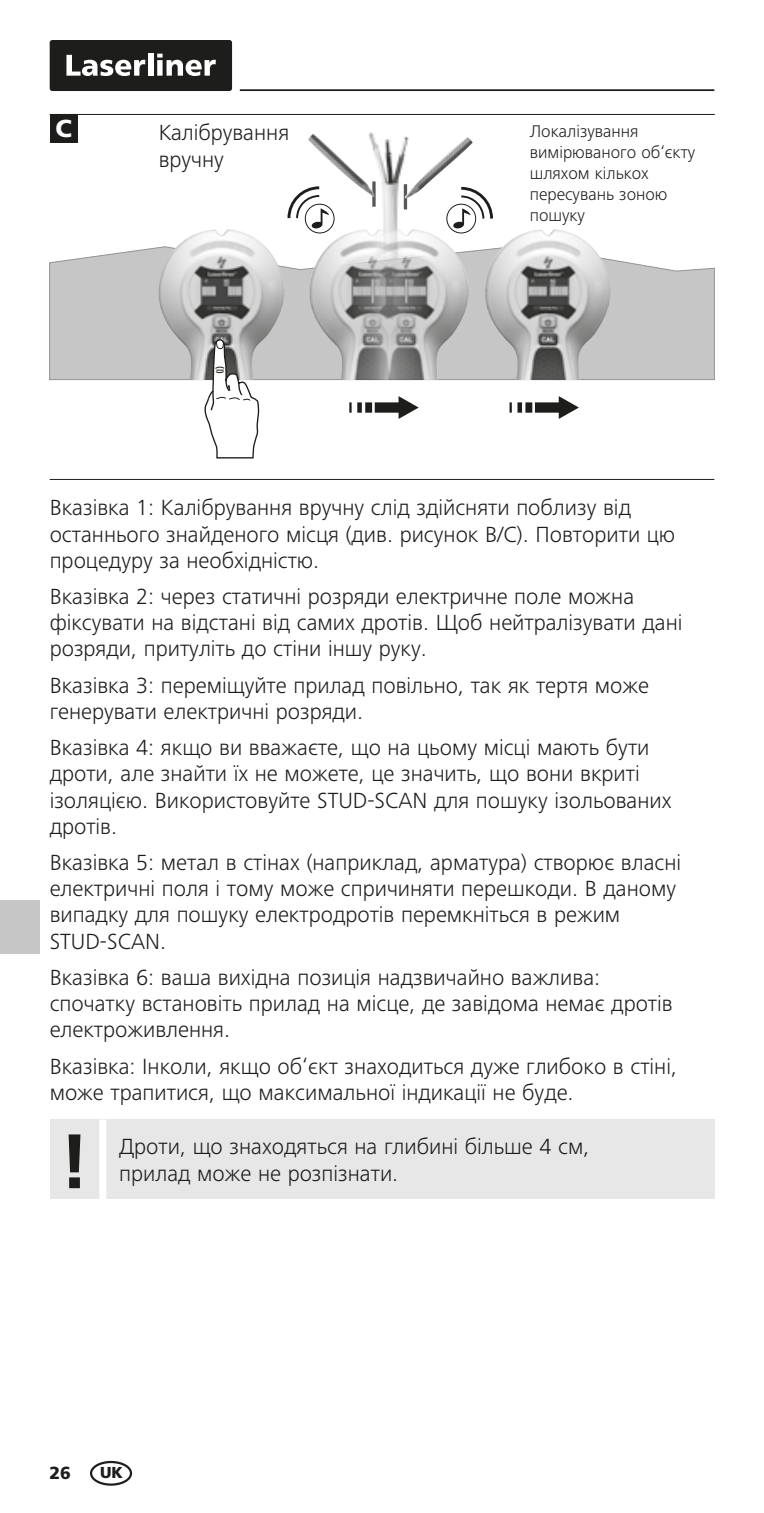
<style>
.page{position:relative;width:764px;height:1513px;background:#fff}
.page>*{position:absolute;margin:0;border:0;box-sizing:border-box;transform-origin:0 0}
.t1{font:700 77px "Frutiger LT Com";color:#1d1d1b}
.t2{font:900 24.5px "Frutiger LT Com";color:#fff}
.t3{font:300 22.75px/26.2px "Frutiger Next LTW1 G";color:#1d1d1b}
.t4{font:300 17.5px/21px "Frutiger Next LTW1 G";color:#1d1d1b}
.t5{font:900 17.5px "Frutiger LT Com";color:#1d1d1b}
.t6{font:900 15.75px "Frutiger LT Com";color:#1d1d1b}
</style>
<div class="page">
<hr style="left:240px;top:89px;width:474px;height:2px;background:#1d1d1b">
<div style="left:50px;top:40px;width:182px;height:51px;background:#1d1d1b;border-radius:3px"></div>
<svg style="left:66px;top:55px;width:79px;height:21px"></svg>
<div style="left:148px;top:53px;width:5px;height:23px;background:#fff"></div>
<svg style="left:157px;top:54px;width:59px;height:22px"></svg>
<hr style="left:50px;top:479px;width:664px;height:1px;background:#1d1d1b">
<div style="left:50px;top:1120px;width:664px;height:79px;background:#e7e7e7"></div>
<div style="left:99px;top:1120px;width:7px;height:79px;background:#fff"></div>
<div style="left:0;top:901px;width:40px;height:53px;background:#c6c6c6"></div>
<div style="left:90px;top:1461px;width:42px;height:25px;border:2px solid #1d1d1b;border-radius:50%"></div>
<hr style="left:50px;top:114px;width:665px;height:1px;background:#1d1d1b">
<div style="left:50px;top:114px;width:28px;height:29px;background:#1d1d1b"></div>
<img style="left:369px;top:132px;width:39px;height:97px">
<svg style="left:49px;top:247px;width:666px;height:133px;background:#cbcaca"></svg>
<svg style="left:372px;top:181px;width:4px;height:26px"></svg>
<img style="left:308px;top:134px;width:67px;height:63px">
<hr style="left:404px;top:184px;width:3px;height:25px;background:#575756">
<img style="left:405px;top:137px;width:68px;height:61px">
<svg style="left:509px;top:396px;width:70px;height:23px"></svg>
<svg style="left:349px;top:396px;width:70px;height:23px"></svg>
<svg style="left:447px;top:204px;width:29px;height:29px"></svg>
<div style="left:447px;top:204px;width:29px;height:29px;border:1px solid #1d1d1b;border-radius:50%"></div>
<svg style="left:453px;top:185px;width:40px;height:43px"></svg>
<svg style="left:305px;top:204px;width:29px;height:29px"></svg>
<div style="left:305px;top:204px;width:29px;height:29px;border:1px solid #1d1d1b;border-radius:50%"></div>
<svg style="left:287px;top:185px;width:42px;height:43px"></svg>
<img style="left:481px;top:229px;width:138px;height:151px">
<img style="left:306px;top:229px;width:33px;height:151px">
<img style="left:339px;top:229px;width:138px;height:151px">
<img style="left:155px;top:229px;width:137px;height:151px">
<svg style="left:204px;top:339px;width:55px;height:120px"></svg>
<p class="t2" style="left:55px;top:114px;width:18px">C</p>
<p class="t3" style="left:159px;top:120px;width:132px">Калібрування вручну</p>
<p class="t4" style="left:530px;top:120px;width:167px">Локалізування вимірюваного об‘єкту шляхом кількох пересувань зоною пошуку</p>
<p class="t3" style="left:50px;top:495px;width:627px">Вказівка 1: Калібрування вручну слід здійсняти поблизу від останнього знайденого місця (див. рисунок B/C). Повторити цю процедуру за необхідністю.</p>
<p class="t3" style="left:50px;top:583px;width:634px">Вказівка 2: через статичні розряди електричне поле можна фіксувати на відстані від самих дротів. Щоб нейтралізувати дані розряди, притуліть до стіни іншу руку.</p>
<p class="t3" style="left:50px;top:672px;width:601px">Вказівка 3: переміщуйте прилад повільно, так як тертя може генерувати електричні розряди.</p>
<p class="t3" style="left:50px;top:734px;width:623px">Вказівка 4: якщо ви вважаєте, що на цьому місці мають бути дроти, але знайти їх не можете, це значить, що вони вкриті ізоляцією. Використовуйте STUD-SCAN для пошуку ізольованих дротів.</p>
<p class="t3" style="left:50px;top:849px;width:633px">Вказівка 5: метал в стінах (наприклад, арматура) створює власні електричні поля і тому може спричиняти перешкоди. В даному випадку для пошуку електродротів перемкніться в режим STUD-SCAN.</p>
<p class="t3" style="left:50px;top:964px;width:625px">Вказівка 6: ваша вихідна позиція надзвичайно важлива: спочатку встановіть прилад на місце, де завідома немає дротів електроживлення.</p>
<p class="t3" style="left:50px;top:1053px;width:629px">Вказівка: Інколи, якщо об‘єкт знаходиться дуже глибоко в стіні, може трапитися, що максимальної індикації не буде.</p>
<p class="t3" style="left:119px;top:1134px;width:472px">Дроти, що знаходяться на глибині більше 4 см,</p>
<h1 class="t1" style="left:60px;top:1116px;width:31px">!</h1>
<p class="t3" style="left:119px;top:1160px;width:281px">прилад може не розпізнати.</p>
<p class="t5" style="left:50px;top:1462px;width:23px">26</p>
<p class="t6" style="left:100px;top:1463px;width:24px">UK</p>
</div>
